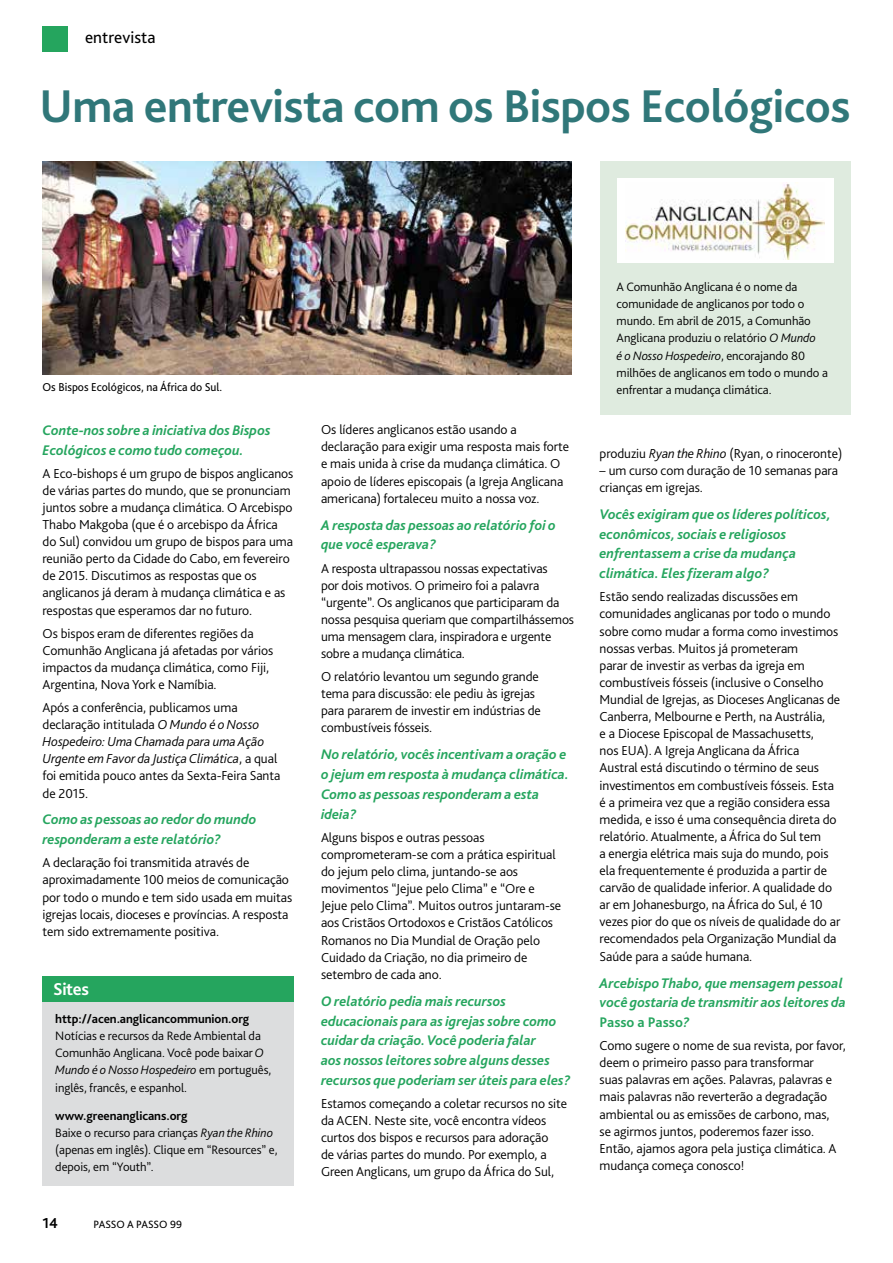
<style>
.page{position:relative;width:893px;height:1263px;background:#fff}
.page>*{position:absolute;margin:0;border:0;box-sizing:border-box;transform-origin:0 0}
.t1{font:700 48px "Bliss Pro";letter-spacing:-.01em;color:#307779}
.t2{font:700 18px "Bliss Pro";letter-spacing:-.02em;color:#fff}
.t3{font:17.25px "Bliss Pro";letter-spacing:.005em;color:#000}
.t4{font:700 15px "Bliss Pro";color:#000}
.t5{font:italic 700 14.55px/19.8px "Bliss Pro";color:#25a55e}
.t6{font:300 13.65px/17.1px "Bliss Pro";letter-spacing:-.005em;color:#000}
.t7{font:300 12.75px/17.2px "Bliss Pro";letter-spacing:-.005em;color:#000}
.t8{font:700 12.75px "Bliss Pro";letter-spacing:-.005em;color:#000}
.t9{font:12px "Bliss Pro";color:#000}
.t10{font:11.1px "Bliss Pro";color:#000}
.s1{font-style:italic}
.s2{font-weight:700}
.s3{font-style:normal}
</style>
<div class="page">
<div style="left:43px;top:26px;width:25px;height:25px;background:#25a55e"></div>
<div style="left:43px;top:1001px;width:251px;height:185px;background:#dcddde"></div>
<div style="left:43px;top:976px;width:251px;height:25px;background:#25a55e"></div>
<div style="left:600px;top:162px;width:250px;height:253px;background:#dfebdf"></div>
<div style="left:617px;top:179px;width:216px;height:84px;background:#fff"></div>
<img style="left:625px;top:182px;width:199px;height:78px">
<img style="left:43px;top:162px;width:529px;height:212px">
<p class="t3" style="left:85px;top:26px;width:72px">entrevista</p>
<h1 class="t1" style="left:40px;top:76px;width:812px">Uma entrevista com os Bispos Ecológicos</h1>
<p class="t7" style="left:617px;top:277px;width:213px">A Comunhão Anglicana é o nome da comunidade de anglicanos por todo o mundo. Em abril de 2015, a Comunhão Anglicana produziu o relatório <span class="s1">O Mundo<br>é o Nosso Hospedeiro</span>, encorajando 80 milhões de anglicanos em todo o mundo a</p>
<p class="t9" style="left:43px;top:379px;width:181px">Os Bispos Ecológicos, na África do Sul.</p>
<p class="t7" style="left:617px;top:381px;width:156px">enfrentar a mudança climática.</p>
<p class="t5" style="left:43px;top:420px;width:230px">Conte-nos sobre a iniciativa dos Bispos<br>Ecológicos e como tudo começou.</p>
<p class="t6" style="left:43px;top:464px;width:252px">A Eco-bishops é um grupo de bispos anglicanos de várias partes do mundo, que se pronunciam juntos sobre a mudança climática. O Arcebispo Thabo Makgoba (que é o arcebispo da África do Sul) convidou um grupo de bispos para uma reunião perto da Cidade do Cabo, em fevereiro de 2015. Discutimos as respostas que os anglicanos já deram à mudança climática e as respostas que esperamos dar no futuro.</p>
<p class="t6" style="left:43px;top:624px;width:232px">Os bispos eram de diferentes regiões da Comunhão Anglicana já afetadas por vários impactos da mudança climática, como Fiji, Argentina, Nova York e Namíbia.</p>
<p class="t6" style="left:43px;top:698px;width:239px">Após a conferência, publicamos uma declaração intitulada <span class="s1">O Mundo é o Nosso Hospedeiro: Uma Chamada para uma Ação Urgente em Favor da Justiça Climática</span>, a qual foi emitida pouco antes da Sexta-Feira Santa de 2015.</p>
<p class="t5" style="left:43px;top:809px;width:216px">Como as pessoas ao redor do mundo responderam a este relatório?</p>
<p class="t6" style="left:43px;top:854px;width:251px">A declaração foi transmitida através de aproximadamente 100 meios de comunicação por todo o mundo e tem sido usada em muitas igrejas locais, dioceses e províncias. A resposta tem sido extremamente positiva.</p>
<h2 class="t2" style="left:53px;top:977px;width:37px">Sites</h2>
<p class="t8" style="left:55px;top:1010px;width:196px">http://acen.anglicancommunion.org</p>
<p class="t7" style="left:55px;top:1027px;width:218px">Notícias e recursos da Rede Ambiental da Comunhão Anglicana. Você pode baixar <span class="s1">O Mundo é o Nosso Hospedeiro</span> em português, inglês, francês, e espanhol.</p>
<p class="t7" style="left:55px;top:1106px;width:224px"><span class="s2">www.greenanglicans.org<br></span>Baixe o recurso para crianças <span class="s1">Ryan the Rhino </span>(apenas em inglês). Clique em “Resources” e, depois, em “Youth”.</p>
<p class="t4" style="left:43px;top:1213px;width:17px">14</p>
<p class="t10" style="left:94px;top:1217px;width:90px">PASSO A PASSO 99</p>
<p class="t6" style="left:321px;top:421px;width:250px">Os líderes anglicanos estão usando a declaração para exigir uma resposta mais forte e mais unida à crise da mudança climática. O apoio de líderes episcopais (a Igreja Anglicana americana) fortaleceu muito a nossa voz.</p>
<p class="t5" style="left:321px;top:515px;width:236px">A resposta das pessoas ao relatório foi o que você esperava?</p>
<p class="t6" style="left:321px;top:559px;width:255px">A resposta ultrapassou nossas expectativas<br>por dois motivos. O primeiro foi a palavra “urgente”. Os anglicanos que participaram da nossa pesquisa queriam que compartilhássemos uma mensagem clara, inspiradora e urgente sobre a mudança climática.</p>
<p class="t6" style="left:321px;top:668px;width:221px">O relatório levantou um segundo grande tema para discussão: ele pediu às igrejas para pararem de investir em indústrias de combustíveis fósseis.</p>
<p class="t5" style="left:321px;top:744px;width:249px">No relatório, vocês incentivam a oração e o jejum em resposta à mudança climática.<br>Como as pessoas responderam a esta ideia?</p>
<p class="t6" style="left:321px;top:828px;width:242px">Alguns bispos e outras pessoas comprometeram-se com a prática espiritual do jejum pelo clima, juntando-se aos movimentos “Jejue pelo Clima” e “Ore e Jejue pelo Clima”. Muitos outros juntaram-se aos Cristãos Ortodoxos e Cristãos Católicos Romanos no Dia Mundial de Oração pelo Cuidado da Criação, no dia primeiro de setembro de cada ano.</p>
<p class="t5" style="left:321px;top:991px;width:251px">O relatório pedia mais recursos educacionais para as igrejas sobre como cuidar da criação. Você poderia falar<br>aos nossos leitores sobre alguns desses recursos que poderiam ser úteis para eles?</p>
<p class="t6" style="left:321px;top:1094px;width:248px">Estamos começando a coletar recursos no site da ACEN. Neste site, você encontra vídeos curtos dos bispos e recursos para adoração<br>de várias partes do mundo. Por exemplo, a Green Anglicans, um grupo da África do Sul,</p>
<p class="t6" style="left:600px;top:444px;width:244px">produziu <span class="s1">Ryan the Rhino</span> (Ryan, o rinoceronte)</p>
<p class="t6" style="left:600px;top:461px;width:240px">– um curso com duração de 10 semanas para crianças em igrejas.</p>
<p class="t5" style="left:600px;top:504px;width:233px">Vocês exigiram que os líderes políticos, econômicos, sociais e religiosos enfrentassem a crise da mudança climática. Eles fizeram algo?</p>
<p class="t6" style="left:600px;top:588px;width:242px">Estão sendo realizadas discussões em comunidades anglicanas por todo o mundo sobre como mudar a forma como investimos nossas verbas. Muitos já prometeram<br>parar de investir as verbas da igreja em combustíveis fósseis (inclusive o Conselho Mundial de Igrejas, as Dioceses Anglicanas de Canberra, Melbourne e Perth, na Austrália,<br>e a Diocese Episcopal de Massachusetts,<br>nos EUA). A Igreja Anglicana da África Austral está discutindo o término de seus investimentos em combustíveis fósseis. Esta é a primeira vez que a região considera essa medida, e isso é uma consequência direta do relatório. Atualmente, a África do Sul tem<br>a energia elétrica mais suja do mundo, pois ela frequentemente é produzida a partir de carvão de qualidade inferior. A qualidade do ar em Johanesburgo, na África do Sul, é 10 vezes pior do que os níveis de qualidade do ar recomendados pela Organização Mundial da Saúde para a saúde humana.</p>
<p class="t5" style="left:600px;top:972px;width:248px">Arcebispo Thabo, que mensagem pessoal você gostaria de transmitir aos leitores da<br><span class="s3">Passo a Passo</span>?</p>
<p class="t6" style="left:600px;top:1037px;width:248px">Como sugere o nome de sua revista, por favor, deem o primeiro passo para transformar<br>suas palavras em ações. Palavras, palavras e mais palavras não reverterão a degradação ambiental ou as emissões de carbono, mas,<br>se agirmos juntos, poderemos fazer isso.<br>Então, ajamos agora pela justiça climática. A mudança começa conosco!</p>
</div>
